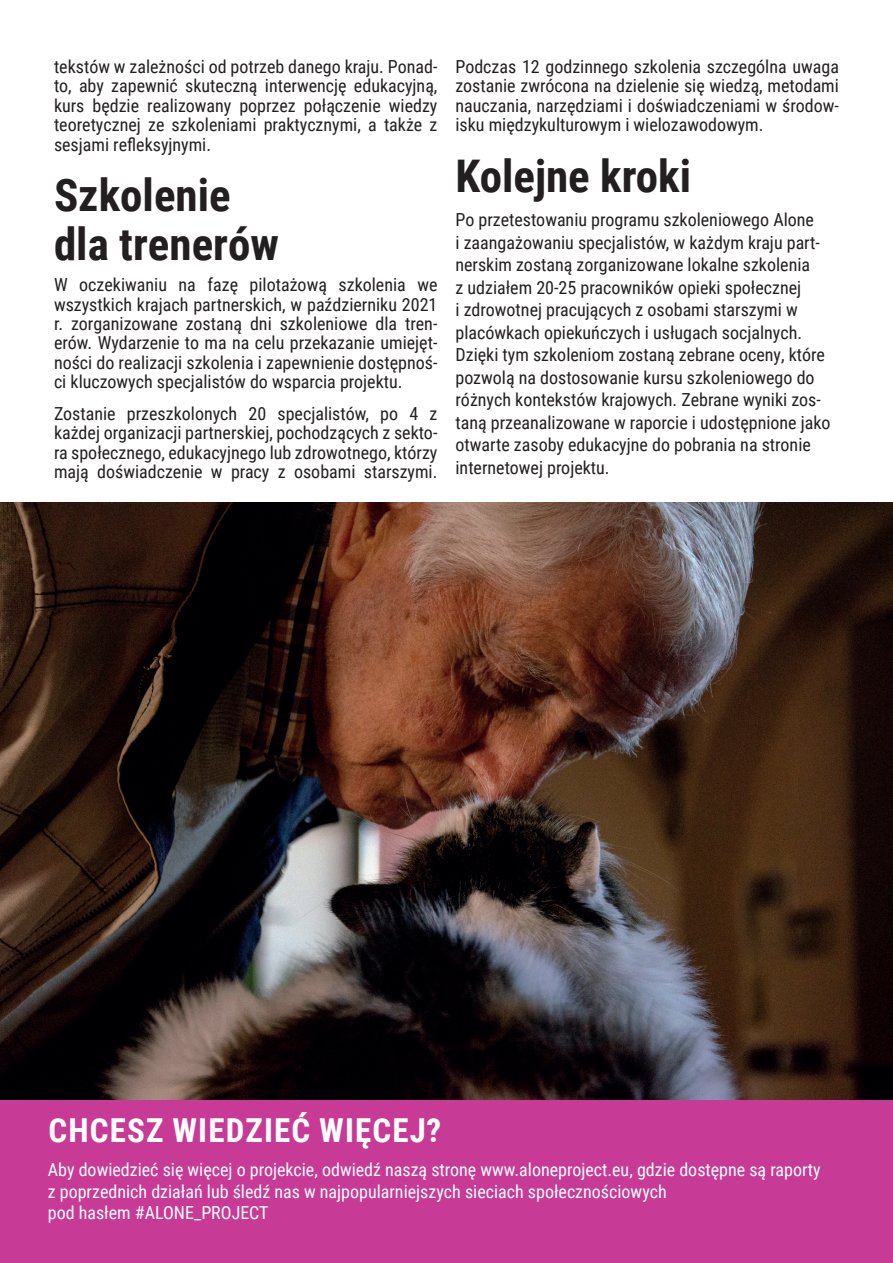
<style>
.page{position:relative;width:893px;height:1263px;background:#fff}
.page>*{position:absolute;margin:0;border:0;box-sizing:border-box;transform-origin:0 0}
.t1{font:700 45px/48.6px "Roboto Condensed";color:#231f20}
.t2{font:700 33px "Roboto Condensed";letter-spacing:.035em;color:#fff}
.t3{font:18px/19.4px "Roboto Condensed";color:#231f20;text-align:justify}
.t4{font:18px/21.6px "Roboto Condensed";color:#fff}
</style>
<div class="page">
<div style="left:0;top:1078px;width:893px;height:185px;background:#c73b96"></div>
<img style="left:0;top:503px;width:893px;height:597px">
<p class="t3" style="left:54px;top:56px;width:385px">tekstów w zależności od potrzeb danego kraju. Ponad&shy;to, aby zapewnić skuteczną interwencję edukacyjną, kurs będzie realizowany poprzez połączenie wiedzy teoretycznej ze szkoleniami praktycznymi, a także z sesjami refleksyjnymi.</p>
<h1 class="t1" style="left:54px;top:169px;width:227px">Szkolenie dla trenerów</h1>
<p class="t3" style="left:54px;top:274px;width:385px">W oczekiwaniu na fazę pilotażową szkolenia we wszystkich krajach partnerskich, w październiku 2021 r. zorganizowane zostaną dni szkoleniowe dla tren&shy;erów. Wydarzenie to ma na celu przekazanie umiejęt&shy;ności do realizacji szkolenia i zapewnienie dostępnoś&shy;ci kluczowych specjalistów do wsparcia projektu.</p>
<p class="t3" style="left:54px;top:403px;width:385px">Zostanie przeszkolonych 20 specjalistów, po 4 z każdej organizacji partnerskiej, pochodzących z sekto&shy;ra społecznego, edukacyjnego lub zdrowotnego, którzy mają doświadczenie w pracy z osobami starszymi.</p>
<p class="t3" style="left:455px;top:56px;width:385px">Podczas 12 godzinnego szkolenia szczególna uwaga zostanie zwrócona na dzielenie się wiedzą, metodami nauczania, narzędziami i doświadczeniami w środow&shy;isku międzykulturowym i wielozawodowym.</p>
<h1 class="t1" style="left:455px;top:150px;width:237px">Kolejne kroki</h1>
<p class="t3" style="left:455px;top:208px;width:377px;line-height:22.5px;text-align:left">Po przetestowaniu programu szkoleniowego Alone<br>i zaangażowaniu specjalistów, w każdym kraju part&shy;nerskim zostaną zorganizowane lokalne szkolenia<br>z udziałem 20-25 pracowników opieki społecznej<br>i zdrowotnej pracujących z osobami starszymi w placówkach opiekuńczych i usługach socjalnych.<br>Dzięki tym szkoleniom zostaną zebrane oceny, które pozwolą na dostosowanie kursu szkoleniowego do różnych kontekstów krajowych. Zebrane wyniki zos&shy;taną przeanalizowane w raporcie i udostępnione jako otwarte zasoby edukacyjne do pobrania na stronie internetowej projektu.</p>
<h2 class="t2" style="left:48px;top:1107px;width:394px">CHCESZ WIEDZIEĆ WIĘCEJ?</h2>
<p class="t4" style="left:48px;top:1158px;width:774px">Aby dowiedzieć się więcej o projekcie, odwiedź naszą stronę www.aloneproject.eu, gdzie dostępne są raporty z poprzednich działań lub śledź nas w najpopularniejszych sieciach społecznościowych<br>pod hasłem #ALONE_PROJECT</p>
</div>
